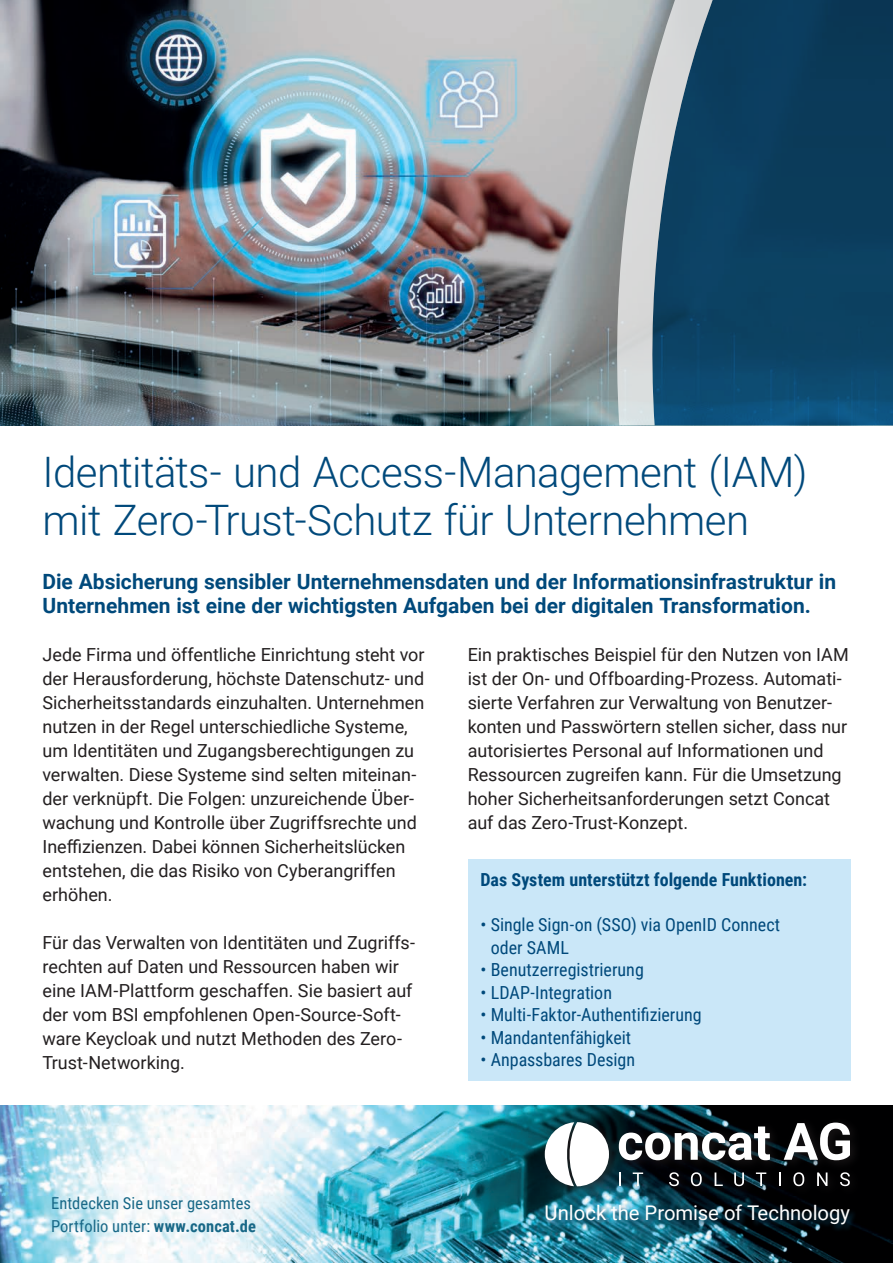
<style>
.page{position:relative;width:893px;height:1263px;background:#fff}
.page>*{position:absolute;margin:0;border:0;box-sizing:border-box;transform-origin:0 0}
.t1{font:300 42px/48px "Roboto";letter-spacing:-.01em;color:#00497b}
.t2{font:700 21px/24px "Roboto";color:#00497b}
.t3{font:20.25px "Roboto";letter-spacing:-.005em;color:#fff}
.t4{font:18px/24px "Roboto";color:#231f20}
.t5{font:18px/22.5px "Roboto Condensed";color:#00497b}
.t6{font:700 18px "Roboto Condensed";letter-spacing:.005em;color:#00497b}
.t7{font:16.5px/22.5px "Roboto Condensed";letter-spacing:.005em;color:#186887}
.s1{font-weight:700}
</style>
<div class="page">
<img style="left:0;top:0;width:616px;height:425px">
<div style="left:468px;top:859px;width:382px;height:221px;background:#cae7f8"></div>
<svg style="left:717px;top:0;width:176px;height:425px;background:#0b4061"></svg>
<svg style="left:616px;top:0;width:101px;height:425px;background:#6c8799"></svg>
<img style="left:0;top:1106px;width:893px;height:157px">
<svg style="left:544px;top:1203px;width:313px;height:29px;background:#164554"></svg>
<div style="left:539px;top:1116px;width:323px;height:82px;background:#231f20;opacity:.75"></div>
<svg style="left:545px;top:1122px;width:64px;height:64px"></svg>
<svg style="left:619px;top:1126px;width:151px;height:34px"></svg>
<svg style="left:784px;top:1122px;width:66px;height:38px"></svg>
<svg style="left:619px;top:1172px;width:2px;height:14px"></svg>
<svg style="left:633px;top:1172px;width:10px;height:14px"></svg>
<svg style="left:669px;top:1172px;width:10px;height:14px"></svg>
<svg style="left:691px;top:1172px;width:11px;height:14px"></svg>
<svg style="left:715px;top:1172px;width:8px;height:14px"></svg>
<svg style="left:734px;top:1172px;width:10px;height:14px"></svg>
<svg style="left:756px;top:1172px;width:10px;height:14px"></svg>
<svg style="left:779px;top:1172px;width:1px;height:14px"></svg>
<svg style="left:793px;top:1172px;width:11px;height:14px"></svg>
<svg style="left:817px;top:1172px;width:10px;height:14px"></svg>
<svg style="left:840px;top:1172px;width:10px;height:14px"></svg>
<h1 class="t1" style="left:43px;top:446px;width:766px">Identitäts- und Access-Management (IAM) mit Zero-Trust-Schutz für Unternehmen</h1>
<p class="t2" style="left:43px;top:569px;width:795px">Die Absicherung sensibler Unternehmensdaten und der Informationsinfrastruktur in<br>Unternehmen ist eine der wichtigsten Aufgaben bei der digitalen Transformation.</p>
<p class="t4" style="left:43px;top:642px;width:384px">Jede Firma und öffentliche Einrichtung steht vor der Herausforderung, höchste Datenschutz- und Sicherheitsstandards einzuhalten. Unternehmen nutzen in der Regel unterschiedliche Systeme, um Identitäten und Zugangsberechtigungen zu verwalten. Diese Systeme sind selten miteinan&shy;der verknüpft. Die Folgen: unzureichende Über&shy;wachung und Kontrolle über Zugriffsrechte und Ineffizienzen. Dabei können Sicherheitslücken entstehen, die das Risiko von Cyberangriffen erhöhen.</p>
<p class="t4" style="left:43px;top:930px;width:374px">Für das Verwalten von Identitäten und Zugriffs&shy;rechten auf Daten und Ressourcen haben wir eine IAM-Plattform geschaffen. Sie basiert auf der vom BSI empfohlenen Open-Source-Soft&shy;ware Keycloak und nutzt Methoden des Zero-Trust-Networking.</p>
<p class="t4" style="left:468px;top:642px;width:383px">Ein praktisches Beispiel für den Nutzen von IAM ist der On- und Offboarding-Prozess. Automati&shy;sierte Verfahren zur Verwaltung von Benutzer&shy;konten und Passwörtern stellen sicher, dass nur autorisiertes Personal auf Informationen und Ressourcen zugreifen kann. Für die Umsetzung hoher Sicherheitsanforderungen setzt Concat auf das Zero-Trust-Konzept.</p>
<p class="t6" style="left:480px;top:867px;width:328px">Das System unterstützt folgende Funktionen:</p>
<p class="t5" style="left:491px;top:913px;width:291px;text-indent:-10px">• Single Sign-on (SSO) via OpenID Connect oder SAML</p>
<p class="t5" style="left:480px;top:958px;width:165px">• Benutzerregistrierung</p>
<p class="t5" style="left:480px;top:980px;width:133px">• LDAP-Integration</p>
<p class="t5" style="left:480px;top:1003px;width:223px">• Multi-Faktor-Authentifizierung</p>
<p class="t5" style="left:480px;top:1025px;width:152px">• Mandantenfähigkeit</p>
<p class="t5" style="left:480px;top:1048px;width:156px">• Anpassbares Design</p>
<p class="t7" style="left:51px;top:1191px;width:206px">Entdecken Sie unser gesamtes<br>Portfolio unter: <span class="s1">www.concat.de</span></p>
<p class="t3" style="left:545px;top:1199px;width:307px">Unlock the Promise of Technology</p>
</div>
